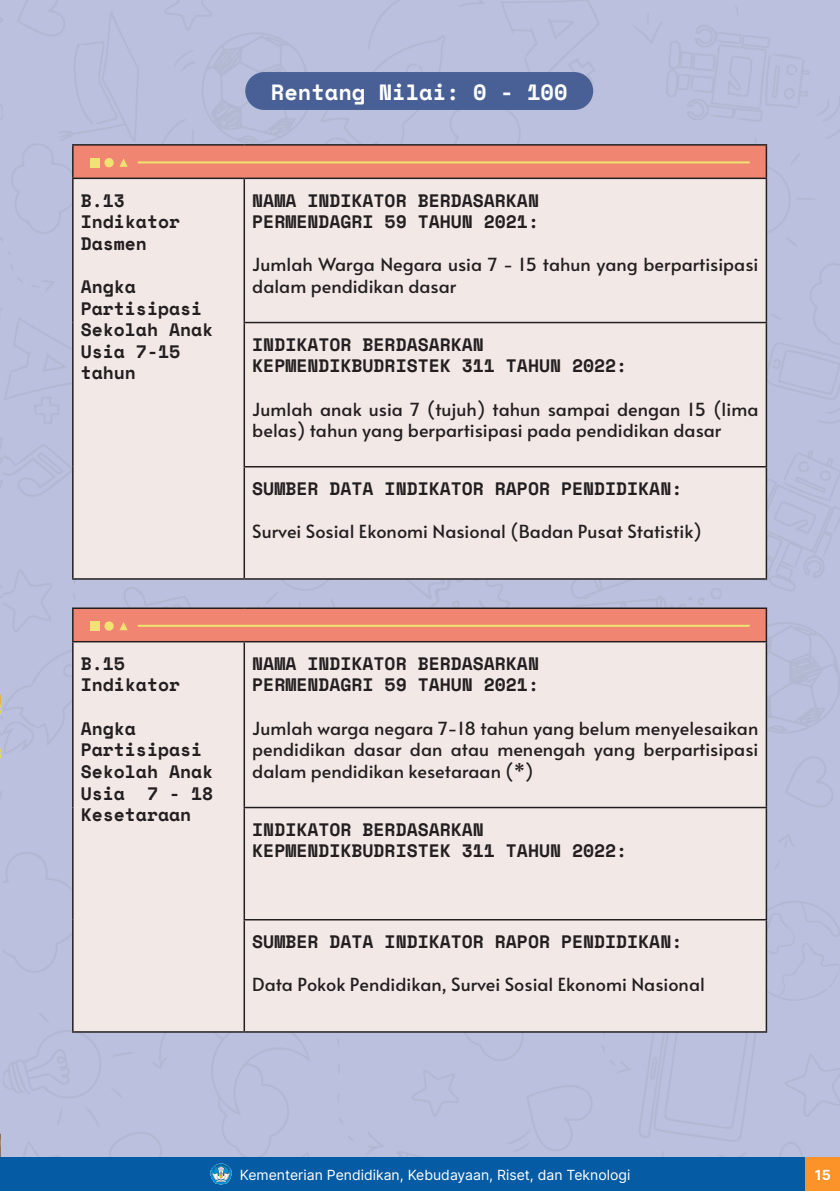
<style>
.page{position:relative;width:840px;height:1191px;background:#fff}
.page>*{position:absolute;margin:0;border:0;box-sizing:border-box;transform-origin:0 0}
.t1{font:700 22px "Space Mono";color:#fff}
.t2{font:700 18px/21.6px "Space Mono";color:#231f20}
.t3{font:18px/21.6px "Alata";color:#231f20}
.t4{font:14px "Inter";color:#fff}
.t5{font:700 14px "Inter";color:#fff}
</style>
<div class="page">
<div style="left:0;top:0;width:839px;height:1157px;background:#bac0dd"></div>
<div style="left:73px;top:145px;width:693px;height:33px;background:#f08671"></div>
<div style="left:74px;top:179px;width:691px;height:399px;background:#f2e8e6"></div>
<hr style="left:72px;top:144px;width:172px;height:2px;background:#231f20">
<hr style="left:72px;top:146px;width:2px;height:32px;background:#231f20">
<hr style="left:244px;top:144px;width:522px;height:2px;background:#231f20">
<hr style="left:765px;top:146px;width:1px;height:32px;background:#231f20">
<hr style="left:765px;top:467px;width:1px;height:111px;background:#231f20">
<hr style="left:244px;top:578px;width:522px;height:2px;background:#231f20">
<hr style="left:72px;top:178px;width:172px;height:1px;background:#231f20">
<hr style="left:72px;top:179px;width:2px;height:143px;background:#231f20">
<hr style="left:72px;top:322px;width:2px;height:145px;background:#231f20">
<hr style="left:72px;top:467px;width:2px;height:111px;background:#231f20">
<hr style="left:243px;top:467px;width:2px;height:111px;background:#231f20">
<hr style="left:72px;top:578px;width:172px;height:2px;background:#231f20">
<hr style="left:244px;top:178px;width:522px;height:1px;background:#231f20">
<hr style="left:243px;top:179px;width:2px;height:143px;background:#231f20">
<hr style="left:765px;top:179px;width:1px;height:143px;background:#231f20">
<hr style="left:243px;top:322px;width:523px;height:1px;background:#231f20">
<hr style="left:243px;top:323px;width:2px;height:143px;background:#231f20">
<hr style="left:765px;top:323px;width:1px;height:143px;background:#231f20">
<hr style="left:243px;top:466px;width:523px;height:1px;background:#231f20">
<div style="left:104px;top:158px;width:10px;height:9px;background:#f0e371;border-radius:50%"></div>
<svg style="left:119px;top:159px;width:9px;height:8px"></svg>
<div style="left:90px;top:158px;width:9px;height:9px;background:#f0e371"></div>
<hr style="left:138px;top:161px;width:611px;height:2px;background:#ede570">
<div style="left:73px;top:608px;width:693px;height:33px;background:#f08671"></div>
<div style="left:74px;top:642px;width:691px;height:389px;background:#f2e8e6"></div>
<hr style="left:72px;top:607px;width:172px;height:2px;background:#231f20">
<hr style="left:72px;top:609px;width:2px;height:32px;background:#231f20">
<hr style="left:244px;top:607px;width:522px;height:2px;background:#231f20">
<hr style="left:765px;top:609px;width:1px;height:32px;background:#231f20">
<hr style="left:765px;top:920px;width:1px;height:111px;background:#231f20">
<hr style="left:244px;top:1031px;width:522px;height:1px;background:#231f20">
<hr style="left:72px;top:641px;width:172px;height:1px;background:#231f20">
<hr style="left:72px;top:642px;width:2px;height:165px;background:#231f20">
<hr style="left:72px;top:807px;width:2px;height:112px;background:#231f20">
<hr style="left:72px;top:919px;width:2px;height:112px;background:#231f20">
<hr style="left:243px;top:920px;width:2px;height:111px;background:#231f20">
<hr style="left:72px;top:1031px;width:172px;height:1px;background:#231f20">
<hr style="left:244px;top:641px;width:522px;height:1px;background:#231f20">
<hr style="left:243px;top:642px;width:2px;height:164px;background:#231f20">
<hr style="left:765px;top:642px;width:1px;height:164px;background:#231f20">
<hr style="left:243px;top:806px;width:523px;height:2px;background:#231f20">
<hr style="left:243px;top:808px;width:2px;height:111px;background:#231f20">
<hr style="left:765px;top:808px;width:1px;height:111px;background:#231f20">
<hr style="left:243px;top:919px;width:523px;height:1px;background:#231f20">
<div style="left:104px;top:621px;width:10px;height:9px;background:#f0e371;border-radius:50%"></div>
<svg style="left:119px;top:622px;width:9px;height:8px"></svg>
<div style="left:90px;top:621px;width:9px;height:9px;background:#f0e371"></div>
<hr style="left:138px;top:625px;width:611px;height:2px;background:#ede570">
<div style="left:246px;top:73px;width:346px;height:36px;background:#486096;border-radius:18px"></div>
<div style="left:245px;top:72px;width:348px;height:38px;border:2px solid #4a6196;border-radius:18px"></div>
<img style="left:0;top:644px;width:1px;height:547px">
<div style="left:0;top:1157px;width:839px;height:34px;background:#055ba4"></div>
<img style="left:210px;top:1162px;width:22px;height:23px">
<div style="left:805px;top:1157px;width:34px;height:34px;background:#fc9328"></div>
<p class="t2" style="left:81px;top:189px;width:46px">B.13</p>
<p class="t2" style="left:81px;top:210px;width:101px">Indikator<br>Dasmen</p>
<p class="t2" style="left:81px;top:275px;width:134px">Angka<br>Partisipasi<br>Sekolah Anak<br>Usia 7-15 tahun</p>
<p class="t1" style="left:271px;top:75px;width:298px">Rentang Nilai: 0 - 100</p>
<p class="t2" style="left:252px;top:189px;width:288px">NAMA INDIKATOR BERDASARKAN</p>
<p class="t2" style="left:252px;top:210px;width:288px">PERMENDAGRI 59 TAHUN 2021:</p>
<p class="t3" style="left:252px;top:252px;width:507px">Jumlah Warga Negara usia 7 - 15 tahun yang berpartisipasi dalam pendidikan dasar</p>
<p class="t2" style="left:252px;top:333px;width:233px">INDIKATOR BERDASARKAN</p>
<p class="t2" style="left:252px;top:354px;width:376px">KEPMENDIKBUDRISTEK 311 TAHUN 2022:</p>
<p class="t3" style="left:252px;top:396px;width:507px">Jumlah anak usia 7 (tujuh) tahun sampai dengan 15 (lima belas) tahun yang berpartisipasi pada pendidikan dasar</p>
<p class="t2" style="left:252px;top:477px;width:431px">SUMBER DATA INDIKATOR RAPOR PENDIDIKAN:</p>
<p class="t3" style="left:252px;top:518px;width:450px">Survei Sosial Ekonomi Nasional (Badan Pusat Statistik)</p>
<p class="t2" style="left:81px;top:652px;width:46px">B.15</p>
<p class="t2" style="left:81px;top:673px;width:101px">Indikator</p>
<p class="t2" style="left:81px;top:717px;width:134px">Angka<br>Partisipasi<br>Sekolah Anak<br>Usia 7 - 18<br>Kesetaraan</p>
<p class="t2" style="left:252px;top:652px;width:288px">NAMA INDIKATOR BERDASARKAN</p>
<p class="t2" style="left:252px;top:673px;width:288px">PERMENDAGRI 59 TAHUN 2021:</p>
<p class="t3" style="left:252px;top:715px;width:507px;text-align:justify">Jumlah warga negara 7-18 tahun yang belum menyelesaikan pendidikan dasar dan atau menengah yang berpartisipasi dalam pendidikan kesetaraan (*)</p>
<p class="t2" style="left:252px;top:818px;width:233px">INDIKATOR BERDASARKAN</p>
<p class="t2" style="left:252px;top:839px;width:376px">KEPMENDIKBUDRISTEK 311 TAHUN 2022:</p>
<p class="t2" style="left:252px;top:930px;width:431px">SUMBER DATA INDIKATOR RAPOR PENDIDIKAN:</p>
<p class="t3" style="left:252px;top:971px;width:454px">Data Pokok Pendidikan, Survei Sosial Ekonomi Nasional</p>
<p class="t4" style="left:240px;top:1164px;width:392px">Kementerian Pendidikan, Kebudayaan, Riset, dan Teknologi</p>
<p class="t5" style="left:814px;top:1164px;width:17px">15</p>
</div>
